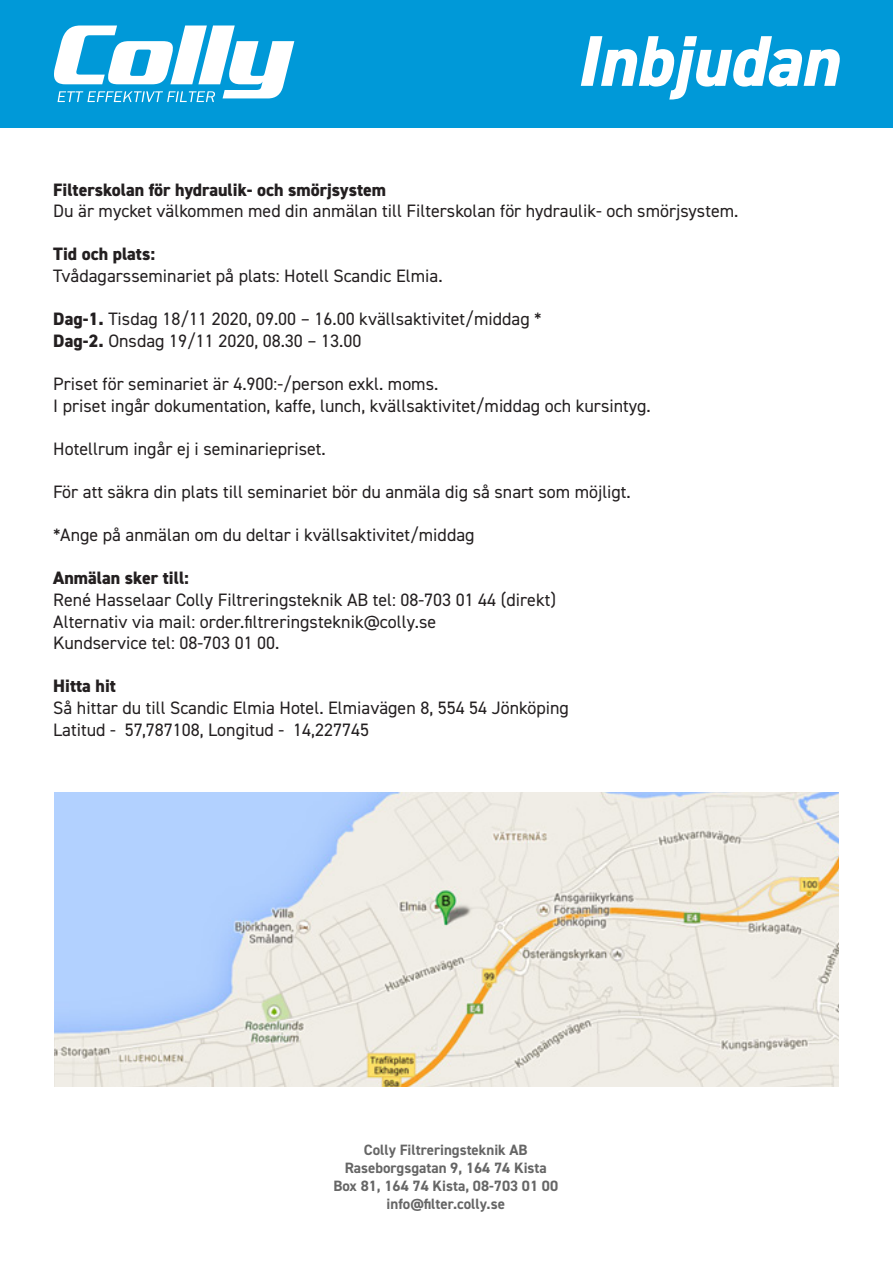
<style>
.page{position:relative;width:893px;height:1263px;background:#fff}
.page>*{position:absolute;margin:0;border:0;box-sizing:border-box;transform-origin:0 0}
.t1{font:italic 800 72px "DIN2014";color:#fff}
.t2{font:18px "DIN2014";color:#231f20}
.t3{font:800 18px "DIN2014";color:#231f20}
.t4{font:700 15px/18px "DIN2014";color:#666;text-align:center}
.s1{font-weight:800}
</style>
<div class="page">
<div style="left:0;top:0;width:893px;height:128px;background:#0099d8"></div>
<svg style="left:54px;top:26px;width:240px;height:76px"></svg>
<img style="left:55px;top:793px;width:784px;height:294px">
<h1 class="t1" style="left:576px;top:13px;width:264px">Inbjudan</h1>
<p class="t3" style="left:53px;top:177px;width:334px">Filterskolan för hydraulik- och smörjsystem</p>
<p class="t2" style="left:53px;top:200px;width:687px">Du är mycket välkommen med din anmälan till Filterskolan för hydraulik- och smörjsystem.</p>
<p class="t3" style="left:53px;top:242px;width:103px">Tid och plats:</p>
<p class="t2" style="left:53px;top:265px;width:391px">Tvådagarsseminariet på plats: Hotell Scandic Elmia.</p>
<p class="t2" style="left:53px;top:308px;width:490px"><span class="s1">Dag-1.</span> Tisdag 18/11 2020, 09.00 – 16.00 kvällsaktivitet/middag *</p>
<p class="t2" style="left:53px;top:329px;width:310px"><span class="s1">Dag-2.</span> Onsdag 19/11 2020, 08.30 – 13.00</p>
<p class="t2" style="left:53px;top:373px;width:386px">Priset för seminariet är 4.900:-/person exkl. moms.</p>
<p class="t2" style="left:53px;top:394px;width:599px">I priset ingår dokumentation, kaffe, lunch, kvällsaktivitet/middag och kursintyg.</p>
<p class="t2" style="left:53px;top:437px;width:274px">Hotellrum ingår ej i seminariepriset.</p>
<p class="t2" style="left:53px;top:481px;width:579px">För att säkra din plats till seminariet bör du anmäla dig så snart som möjligt.</p>
<p class="t2" style="left:53px;top:524px;width:423px">*Ange på anmälan om du deltar i kvällsaktivitet/middag</p>
<p class="t3" style="left:53px;top:566px;width:137px">Anmälan sker till:</p>
<p class="t2" style="left:53px;top:589px;width:504px">René Hasselaar Colly Filtreringsteknik AB tel: 08-703 01 44 (direkt)</p>
<p class="t2" style="left:53px;top:610px;width:384px">Alternativ via mail: order.filtreringsteknik@colly.se</p>
<p class="t2" style="left:53px;top:632px;width:228px">Kundservice tel: 08-703 01 00.</p>
<p class="t3" style="left:53px;top:674px;width:64px">Hitta hit</p>
<p class="t2" style="left:53px;top:697px;width:517px">Så hittar du till Scandic Elmia Hotel. Elmiavägen 8, 554 54 Jönköping</p>
<p class="t2" style="left:53px;top:718px;width:317px">Latitud - 57,787108, Longitud - 14,227745</p>
<p class="t4" style="left:333px;top:1140px;width:226px">Colly Filtreringsteknik AB<br>Raseborgsgatan 9, 164 74 Kista<br>Box 81, 164 74 Kista, 08-703 01 00 info@filter.colly.se</p>
</div>
